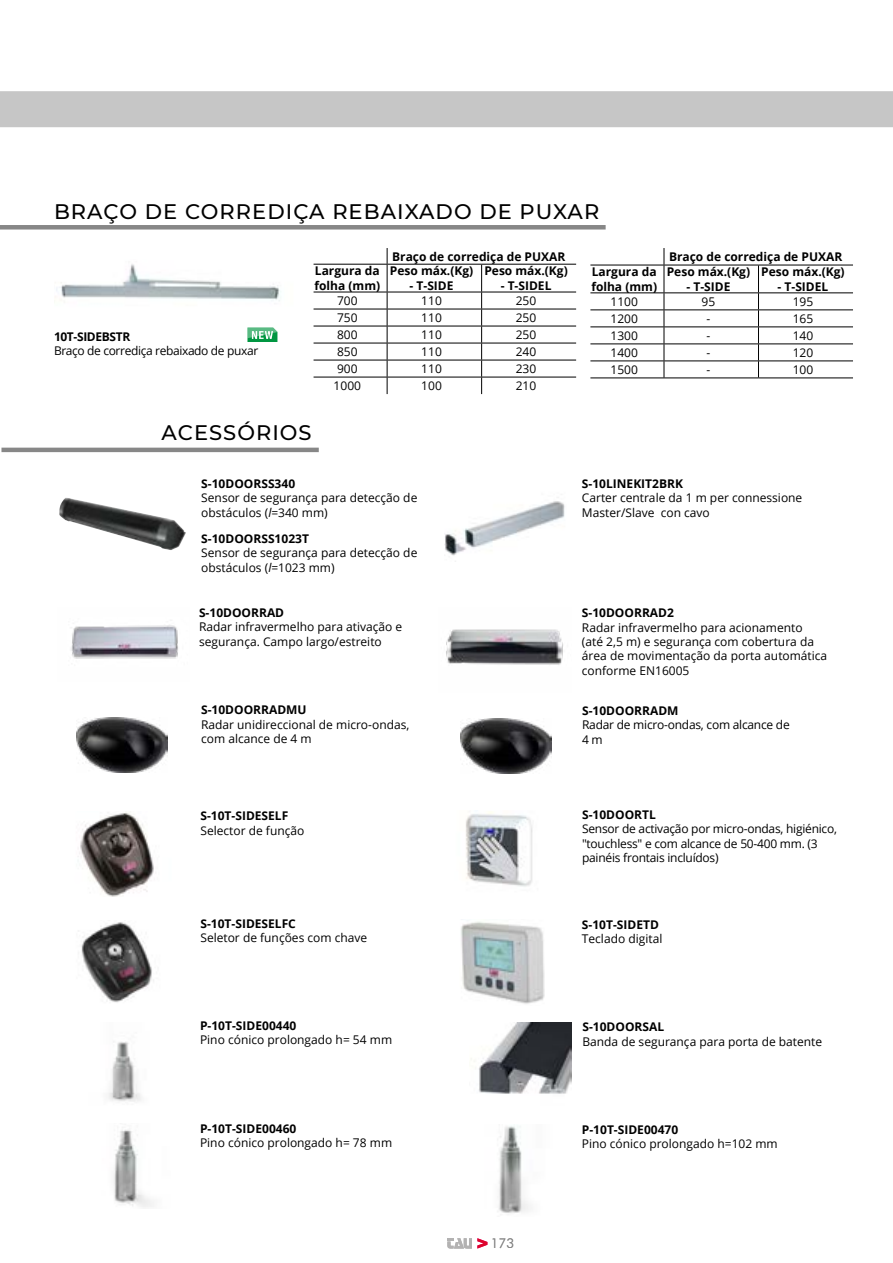
<style>
.page{position:relative;width:893px;height:1263px;background:#fff}
.page>*{position:absolute;margin:0;border:0;box-sizing:border-box;transform-origin:0 0}
.t1{font:500 21px "Montserrat";letter-spacing:.05em;color:#000}
.t2{font:300 13.5px "Futura BT";color:#878787}
.t3{font:12px/14.4px "Open Sans";color:#000}
.t4{font:700 12px/14.4px "Open Sans";color:#000}
.t5{font:12px/14.4px "Open Sans";letter-spacing:-.02em;color:#000}
.t6{font:12px "Open Sans";letter-spacing:-.03em;color:#000}
.t7{font:700 12px "Open Sans";letter-spacing:-.03em;color:#000}
.s1{font-style:italic}
</style>
<div class="page">
<svg style="left:447px;top:1238px;width:40px;height:10px"></svg>
<div style="left:0;top:225px;width:606px;height:5px;background:#878787"></div>
<img style="left:56px;top:264px;width:225px;height:37px">
<div style="left:0;top:91px;width:893px;height:36px;background:#c6c6c6"></div>
<hr style="left:1px;top:448px;width:318px;height:4px;background:#878787">
<img style="left:461px;top:718px;width:90px;height:55px">
<img style="left:77px;top:717px;width:90px;height:55px">
<img style="left:465px;top:811px;width:68px;height:76px">
<img style="left:471px;top:1022px;width:100px;height:72px">
<img style="left:59px;top:498px;width:127px;height:52px">
<img style="left:71px;top:625px;width:107px;height:34px">
<img style="left:445px;top:501px;width:120px;height:55px">
<img style="left:78px;top:812px;width:76px;height:84px">
<img style="left:81px;top:922px;width:73px;height:81px">
<img style="left:108px;top:1041px;width:33px;height:61px">
<img style="left:113px;top:1130px;width:41px;height:77px">
<img style="left:499px;top:1126px;width:30px;height:87px">
<img style="left:461px;top:921px;width:84px;height:83px">
<img style="left:446px;top:629px;width:117px;height:36px">
<svg style="left:247px;top:328px;width:30px;height:14px"></svg>
<hr style="left:314px;top:292px;width:73px;height:1px;background:#000">
<hr style="left:314px;top:309px;width:73px;height:1px;background:#000">
<hr style="left:314px;top:326px;width:73px;height:1px;background:#000">
<hr style="left:314px;top:343px;width:73px;height:1px;background:#000">
<hr style="left:314px;top:360px;width:73px;height:1px;background:#000">
<hr style="left:314px;top:377px;width:73px;height:1px;background:#000">
<svg style="left:387px;top:248px;width:1px;height:146px"></svg>
<hr style="left:314px;top:264px;width:73px;height:1px;background:#000">
<hr style="left:387px;top:264px;width:95px;height:1px;background:#000">
<hr style="left:482px;top:264px;width:94px;height:1px;background:#000">
<hr style="left:387px;top:292px;width:95px;height:1px;background:#000">
<hr style="left:482px;top:292px;width:94px;height:1px;background:#000">
<hr style="left:387px;top:309px;width:95px;height:1px;background:#000">
<hr style="left:482px;top:309px;width:94px;height:1px;background:#000">
<hr style="left:387px;top:326px;width:95px;height:1px;background:#000">
<hr style="left:482px;top:326px;width:94px;height:1px;background:#000">
<hr style="left:387px;top:343px;width:95px;height:1px;background:#000">
<hr style="left:482px;top:343px;width:94px;height:1px;background:#000">
<hr style="left:387px;top:360px;width:95px;height:1px;background:#000">
<hr style="left:482px;top:360px;width:94px;height:1px;background:#000">
<hr style="left:387px;top:377px;width:95px;height:1px;background:#000">
<hr style="left:482px;top:377px;width:94px;height:1px;background:#000">
<svg style="left:481px;top:265px;width:1px;height:129px"></svg>
<hr style="left:590px;top:292px;width:74px;height:1px;background:#000">
<hr style="left:590px;top:309px;width:74px;height:1px;background:#000">
<hr style="left:590px;top:326px;width:74px;height:1px;background:#000">
<hr style="left:590px;top:343px;width:74px;height:1px;background:#000">
<hr style="left:590px;top:360px;width:74px;height:1px;background:#000">
<svg style="left:664px;top:248px;width:1px;height:130px"></svg>
<hr style="left:590px;top:378px;width:74px;height:1px;background:#000">
<hr style="left:590px;top:265px;width:74px;height:1px;background:#000">
<hr style="left:664px;top:265px;width:94px;height:1px;background:#000">
<hr style="left:758px;top:265px;width:95px;height:1px;background:#000">
<hr style="left:664px;top:292px;width:94px;height:1px;background:#000">
<hr style="left:758px;top:292px;width:95px;height:1px;background:#000">
<svg style="left:758px;top:265px;width:1px;height:113px"></svg>
<hr style="left:664px;top:309px;width:94px;height:1px;background:#000">
<hr style="left:758px;top:309px;width:95px;height:1px;background:#000">
<hr style="left:664px;top:326px;width:94px;height:1px;background:#000">
<hr style="left:758px;top:326px;width:95px;height:1px;background:#000">
<hr style="left:664px;top:343px;width:94px;height:1px;background:#000">
<hr style="left:758px;top:343px;width:95px;height:1px;background:#000">
<hr style="left:664px;top:360px;width:94px;height:1px;background:#000">
<hr style="left:758px;top:360px;width:95px;height:1px;background:#000">
<hr style="left:664px;top:378px;width:94px;height:1px;background:#000">
<hr style="left:758px;top:378px;width:95px;height:1px;background:#000">
<h1 class="t1" style="left:54px;top:197px;width:547px">BRAÇO DE CORREDIÇA REBAIXADO DE PUXAR</h1>
<p class="t4" style="left:392px;top:249px;width:175px">Braço de corrediça de PUXAR</p>
<p class="t4" style="left:669px;top:249px;width:175px">Braço de corrediça de PUXAR</p>
<p class="t7" style="left:54px;top:328px;width:78px">10T-SIDEBSTR</p>
<p class="t6" style="left:54px;top:343px;width:206px">Braço de corrediça rebaixado de puxar</p>
<p class="t4" style="left:314px;top:264px;width:67px">Largura da folha (mm)</p>
<p class="t4" style="left:390px;top:264px;width:85px">Peso máx.(Kg)</p>
<p class="t4" style="left:410px;top:278px;width:45px">- T-SIDE</p>
<p class="t4" style="left:484px;top:264px;width:85px">Peso máx.(Kg)</p>
<p class="t4" style="left:501px;top:278px;width:52px">- T-SIDEL</p>
<p class="t3" style="left:337px;top:293px;width:22px">700</p>
<p class="t3" style="left:421px;top:293px;width:22px">110</p>
<p class="t3" style="left:516px;top:293px;width:22px">250</p>
<p class="t3" style="left:337px;top:310px;width:22px">750</p>
<p class="t3" style="left:421px;top:310px;width:22px">110</p>
<p class="t3" style="left:516px;top:310px;width:22px">250</p>
<p class="t3" style="left:337px;top:327px;width:22px">800</p>
<p class="t3" style="left:421px;top:327px;width:22px">110</p>
<p class="t3" style="left:516px;top:327px;width:22px">250</p>
<p class="t3" style="left:337px;top:344px;width:22px">850</p>
<p class="t3" style="left:421px;top:344px;width:22px">110</p>
<p class="t3" style="left:516px;top:344px;width:22px">240</p>
<p class="t3" style="left:337px;top:361px;width:22px">900</p>
<p class="t3" style="left:421px;top:361px;width:22px">110</p>
<p class="t3" style="left:516px;top:361px;width:22px">230</p>
<p class="t3" style="left:334px;top:378px;width:29px">1000</p>
<p class="t3" style="left:421px;top:378px;width:22px">100</p>
<p class="t3" style="left:516px;top:378px;width:22px">210</p>
<h1 class="t1" style="left:162px;top:418px;width:152px">ACESSÓRIOS</h1>
<p class="t4" style="left:591px;top:264px;width:67px">Largura da folha (mm)</p>
<p class="t4" style="left:667px;top:264px;width:85px">Peso máx.(Kg)</p>
<p class="t4" style="left:686px;top:279px;width:45px">- T-SIDE</p>
<p class="t4" style="left:761px;top:264px;width:85px">Peso máx.(Kg)</p>
<p class="t4" style="left:778px;top:279px;width:52px">- T-SIDEL</p>
<p class="t3" style="left:610px;top:294px;width:29px">1100</p>
<p class="t3" style="left:702px;top:294px;width:15px">95</p>
<p class="t3" style="left:793px;top:294px;width:22px">195</p>
<p class="t3" style="left:610px;top:311px;width:29px">1200</p>
<p class="t3" style="left:706px;top:311px;width:5px">-</p>
<p class="t3" style="left:793px;top:311px;width:22px">165</p>
<p class="t3" style="left:610px;top:328px;width:29px">1300</p>
<p class="t3" style="left:706px;top:328px;width:5px">-</p>
<p class="t3" style="left:793px;top:328px;width:22px">140</p>
<p class="t3" style="left:610px;top:345px;width:29px">1400</p>
<p class="t3" style="left:706px;top:345px;width:5px">-</p>
<p class="t3" style="left:793px;top:345px;width:22px">120</p>
<p class="t3" style="left:610px;top:362px;width:29px">1500</p>
<p class="t3" style="left:706px;top:362px;width:5px">-</p>
<p class="t3" style="left:793px;top:362px;width:22px">100</p>
<p class="t4" style="left:201px;top:476px;width:95px">S-10DOORSS340</p>
<p class="t3" style="left:201px;top:490px;width:218px">Sensor de segurança para detecção de obstáculos (<span class="s1">l</span>=340 mm)</p>
<p class="t4" style="left:201px;top:531px;width:109px">S-10DOORSS1023T</p>
<p class="t3" style="left:201px;top:545px;width:218px">Sensor de segurança para detecção de obstáculos (<span class="s1">l</span>=1023 mm)</p>
<p class="t4" style="left:199px;top:605px;width:87px">S-10DOORRAD</p>
<p class="t3" style="left:199px;top:619px;width:205px">Radar infravermelho para ativação e segurança. Campo largo/estreito</p>
<p class="t4" style="left:201px;top:702px;width:107px">S-10DOORRADMU</p>
<p class="t3" style="left:201px;top:717px;width:210px">Radar unidireccional de micro-ondas, com alcance de 4 m</p>
<p class="t4" style="left:582px;top:476px;width:103px">S-10LINEKIT2BRK</p>
<p class="t3" style="left:582px;top:490px;width:222px">Carter centrale da 1 m per connessione<br>Master/Slave con cavo</p>
<p class="t4" style="left:582px;top:605px;width:94px">S-10DOORRAD2</p>
<p class="t3" style="left:582px;top:620px;width:247px">Radar infravermelho para acionamento<br>(até 2,5 m) e segurança com cobertura da área de movimentação da porta automática conforme EN16005</p>
<p class="t4" style="left:582px;top:703px;width:98px">S-10DOORRADM</p>
<p class="t5" style="left:582px;top:718px;width:209px">Radar de micro-ondas, com alcance de<br>4 m</p>
<p class="t4" style="left:200px;top:808px;width:89px">S-10T-SIDESELF</p>
<p class="t3" style="left:200px;top:823px;width:105px">Selector de função</p>
<p class="t4" style="left:200px;top:916px;width:97px">S-10T-SIDESELFC</p>
<p class="t3" style="left:200px;top:930px;width:168px">Seletor de funções com chave</p>
<p class="t4" style="left:582px;top:807px;width:75px">S-10DOORTL</p>
<p class="t5" style="left:582px;top:821px;width:256px">Sensor de activação por micro-ondas, higiénico, "touchless" e com alcance de 50-400 mm. (3 painéis frontais incluídos)</p>
<p class="t4" style="left:582px;top:917px;width:79px">S-10T-SIDETD</p>
<p class="t3" style="left:582px;top:931px;width:82px">Teclado digital</p>
<p class="t4" style="left:200px;top:1018px;width:98px">P-10T-SIDE00440</p>
<p class="t3" style="left:200px;top:1032px;width:194px">Pino cónico prolongado h= 54 mm</p>
<p class="t4" style="left:582px;top:1019px;width:83px">S-10DOORSAL</p>
<p class="t3" style="left:582px;top:1034px;width:241px">Banda de segurança para porta de batente</p>
<p class="t4" style="left:200px;top:1121px;width:98px">P-10T-SIDE00460</p>
<p class="t3" style="left:200px;top:1135px;width:194px">Pino cónico prolongado h= 78 mm</p>
<p class="t4" style="left:582px;top:1122px;width:98px">P-10T-SIDE00470</p>
<p class="t3" style="left:582px;top:1136px;width:197px">Pino cónico prolongado h=102 mm</p>
<p class="t2" style="left:491px;top:1235px;width:25px">173</p>
</div>
